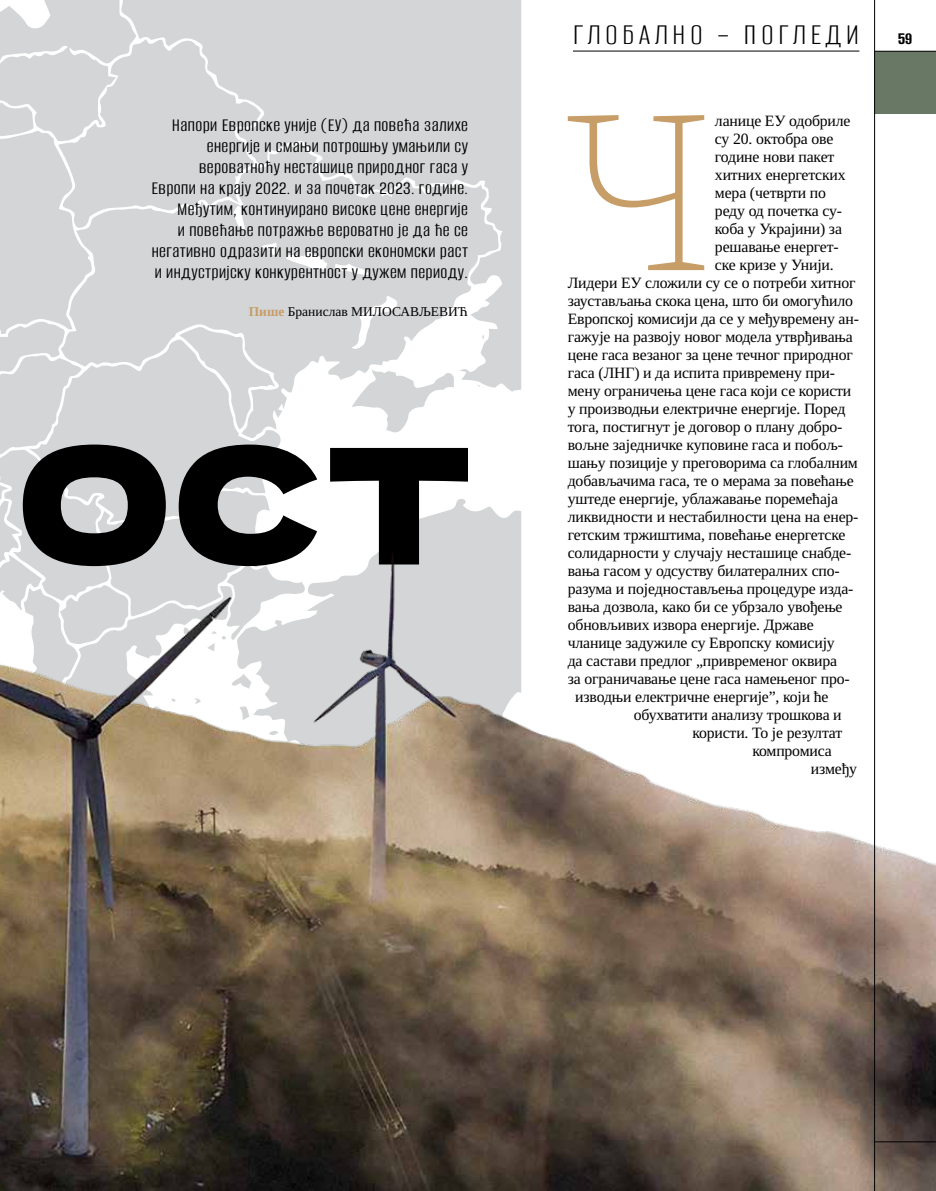
<style>
.page{position:relative;width:936px;height:1191px;background:#fff}
.page>*{position:absolute;margin:0;border:0;box-sizing:border-box;transform-origin:0 0}
.t1{font:200 223.5px "Bitter";color:#c79d68}
.t2{font:160.5px "Dela Gothic One";color:#000}
.t3{font:100 31.5px "Alumni Sans";letter-spacing:.14em;color:#000}
.t4{font:100 19.5px/21px "Alumni Sans";letter-spacing:.02em;color:#000;text-align:right}
.t5{font:15.75px "Tinos";letter-spacing:-.01em;color:#000}
.t6{font:13.5px "Tinos";color:#000}
.s1{font-weight:700;color:#c79d68}
.s2{font-size:18px}
</style>
<div class="page">
<div style="left:305px;top:0;width:216px;height:392px;background:#d3d5d6"></div>
<svg style="left:305px;top:144px;width:194px;height:248px;fill:#d3d5d6"></svg>
<svg style="left:352px;top:369px;width:102px;height:64px"></svg>
<svg style="left:481px;top:335px;width:3px;height:4px"></svg>
<svg style="left:0;top:0;width:305px;height:451px;background:#d5d7d8"></svg>
<img style="left:0;top:451px;width:935px;height:740px">
<div style="left:874px;top:51px;width:61px;height:63px;background:#687865"></div>
<hr style="left:874px;top:51px;width:61px;height:1px;background:#000">
<hr style="left:874px;top:0;width:1px;height:1191px;background:#000">
<hr style="left:874px;top:1141px;width:61px;height:1px;background:#000">
<hr style="left:573px;top:51px;width:286px;height:1px;background:#000">
<p class="t4" style="left:151px;top:116px;width:318px">Напори Европске уније (ЕУ) да повећа залихе енергије и смањи потрошњу умањили су вероватноћу несташице природног гаса у Европи на крају 2022. и за почетак 2023. године.<br>Међутим, континуирано високе цене енергије<br>и повећање потражње вероватно је да ће се негативно одразити на европски економски раст и индустријску конкурентност у дужем периоду.</p>
<p class="t6" style="left:249px;top:302px;width:221px"><span class="s1">Пише</span> Бранислав МИЛОСАВЉЕВИЋ</p>
<h2 class="t2" style="left:16px;top:380px;width:459px">ОСТ</h2>
<h3 class="t3" style="left:573px;top:19px;width:341px">ГЛОБАЛНО – ПОГЛЕДИ <span class="s2">59</span></h3>
<h1 class="t1" style="left:564px;top:50px;width:154px">Ч</h1>
<p class="t5" style="left:715px;top:111px;width:137px">ланице ЕУ одобриле</p>
<p class="t5" style="left:715px;top:129px;width:120px">су 20. октобра ове</p>
<p class="t5" style="left:715px;top:147px;width:121px">године нови пакет</p>
<p class="t5" style="left:715px;top:165px;width:132px">хитних енергетских</p>
<p class="t5" style="left:715px;top:183px;width:113px">мера (четврти по</p>
<p class="t5" style="left:715px;top:201px;width:128px">реду од почетка су-</p>
<p class="t5" style="left:715px;top:219px;width:128px">коба у Украјини) за</p>
<p class="t5" style="left:715px;top:237px;width:125px">решавање енергет-</p>
<p class="t5" style="left:715px;top:255px;width:120px">ске кризе у Унији.</p>
<p class="t5" style="left:567px;top:273px;width:289px">Лидери ЕУ сложили су се о потреби хитног</p>
<p class="t5" style="left:567px;top:291px;width:286px">заустављања скока цена, што би омогућило</p>
<p class="t5" style="left:567px;top:309px;width:292px">Европској комисији да се у међувремену ан-</p>
<p class="t5" style="left:567px;top:327px;width:286px">гажује на развоју новог модела утврђивања</p>
<p class="t5" style="left:567px;top:345px;width:287px">цене гаса везаног за цене течног природног</p>
<p class="t5" style="left:567px;top:363px;width:269px">гаса (ЛНГ) и да испита привремену при-</p>
<p class="t5" style="left:567px;top:381px;width:285px">мену ограничења цене гаса који се користи</p>
<p class="t5" style="left:567px;top:399px;width:279px">у производњи електричне енергије. Поред</p>
<p class="t5" style="left:567px;top:417px;width:276px">тога, постигнут је договор о плану добро-</p>
<p class="t5" style="left:567px;top:435px;width:277px">вољне заједничке куповине гаса и побољ-</p>
<p class="t5" style="left:567px;top:453px;width:291px">шању позиције у преговорима са глобалним</p>
<p class="t5" style="left:567px;top:471px;width:287px">добављачима гаса, те о мерама за повећање</p>
<p class="t5" style="left:567px;top:489px;width:272px">уштеде енергије, ублажавање поремећаја</p>
<p class="t5" style="left:567px;top:507px;width:292px">ликвидности и нестабилности цена на енер-</p>
<p class="t5" style="left:567px;top:525px;width:279px">гетским тржиштима, повећање енергетске</p>
<p class="t5" style="left:567px;top:543px;width:285px">солидарности у случају несташице снабде-</p>
<p class="t5" style="left:567px;top:561px;width:273px">вања гасом у одсуству билатералних спо-</p>
<p class="t5" style="left:567px;top:579px;width:287px">разума и поједностављења процедуре изда-</p>
<p class="t5" style="left:567px;top:597px;width:276px">вања дозвола, како би се убрзало увођење</p>
<p class="t5" style="left:567px;top:615px;width:247px">обновљивих извора енергије. Државе</p>
<p class="t5" style="left:567px;top:633px;width:268px">чланице задужиле су Европску комисију</p>
<p class="t5" style="left:567px;top:651px;width:271px">да састави предлог „привременог оквира</p>
<p class="t5" style="left:567px;top:669px;width:283px">за ограничавање цене гаса намењеног про-</p>
<p class="t5" style="left:575px;top:687px;width:255px">изводњи електричне енергије”, који ће</p>
<p class="t5" style="left:633px;top:705px;width:209px">обухватити анализу трошкова и</p>
<p class="t5" style="left:692px;top:723px;width:151px">користи. То је резултат</p>
<p class="t5" style="left:752px;top:741px;width:81px">компромиса</p>
<p class="t5" style="left:810px;top:759px;width:48px">између</p>
</div>
